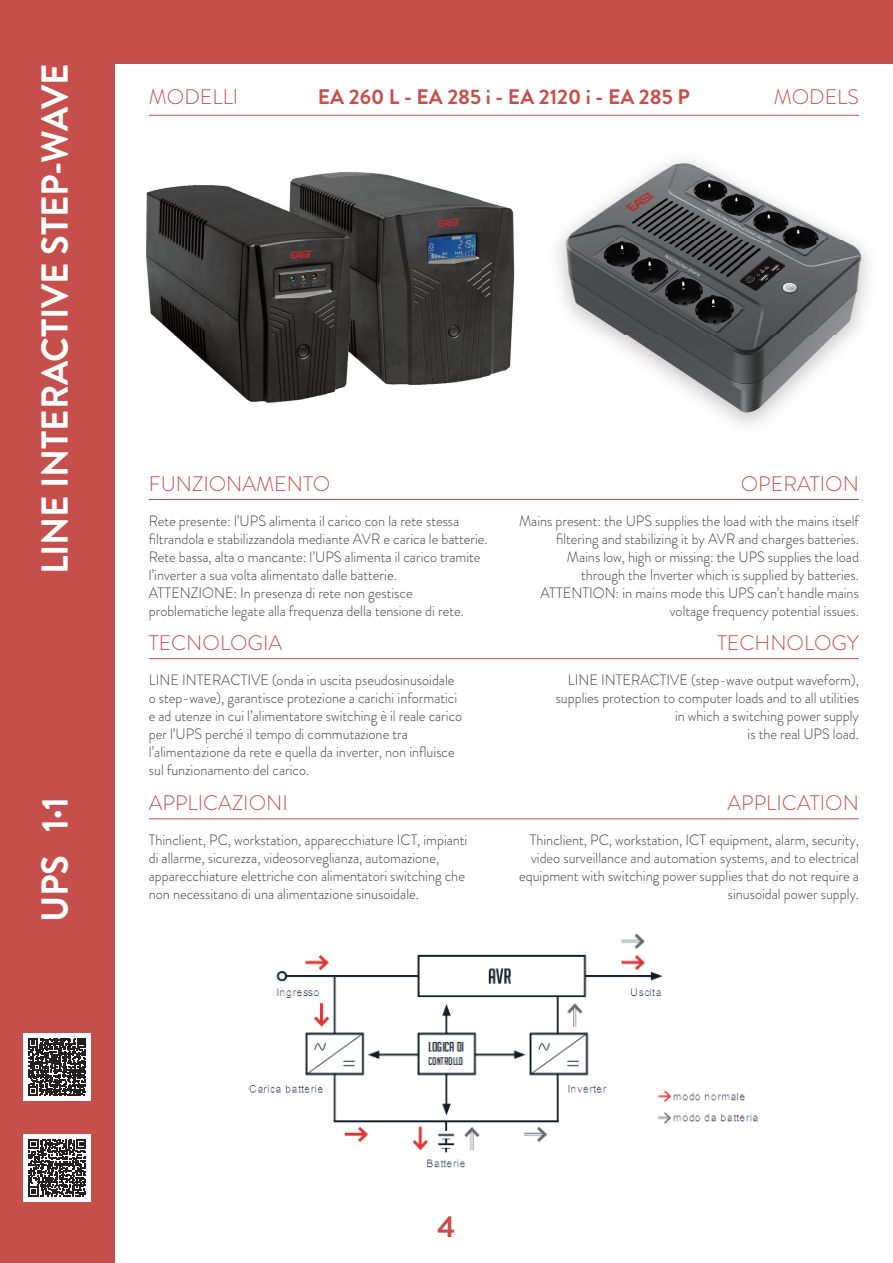
<style>
.page{position:relative;width:893px;height:1263px;background:#fff}
.page>*{position:absolute;margin:0;border:0;box-sizing:border-box;transform-origin:0 0}
.t1{font:700 37.5px "Brandon Grotesque";letter-spacing:-.005em;color:#fff}
.t2{font:700 30px "Brandon Grotesque";color:#c74f4b}
.t3{font:300 21px "Brandon Grotesque";color:#c74f4b}
.t4{font:700 21px "Brandon Grotesque";color:#c74f4b}
.t5{font:300 15px/18px "Brandon Grotesque";color:#3e3e3f;scale:.95 1}
</style>
<div class="page">
<hr style="left:149px;top:115px;width:710px;height:1px;background:#c74f4b">
<hr style="left:149px;top:499px;width:710px;height:1px;background:#c74f4b">
<hr style="left:149px;top:818px;width:710px;height:1px;background:#c74f4b">
<hr style="left:149px;top:658px;width:710px;height:1px;background:#c74f4b">
<div style="left:0;top:0;width:115px;height:1263px;background:#c74f4b"></div>
<img style="left:249px;top:933px;width:510px;height:235px">
<img style="left:146px;top:172px;width:369px;height:231px">
<img style="left:558px;top:160px;width:311px;height:265px">
<div style="left:0;top:0;width:893px;height:64px;background:#c74f4b"></div>
<div style="left:24px;top:1134px;width:67px;height:67px;background:#fff"></div>
<div style="left:24px;top:1033px;width:67px;height:67px;background:#fff"></div>
<svg style="left:29px;top:1038px;width:57px;height:58px"></svg>
<svg style="left:29px;top:1139px;width:57px;height:57px"></svg>
<h1 class="t1" style="left:29px;top:574px;width:512px;rotate:-90deg">LINE INTERACTIVE STEP-WAVE</h1>
<h1 class="t1" style="left:29px;top:922px;width:126px;rotate:-90deg">UPS 1·1</h1>
<h3 class="t3" style="left:149px;top:82px;width:91px">MODELLI</h3>
<h3 class="t4" style="left:318px;top:82px;width:373px">EA 260 L - EA 285 i - EA 2120 i - EA 285 P</h3>
<h3 class="t3" style="left:774px;top:82px;width:87px">MODELS</h3>
<h3 class="t3" style="left:149px;top:469px;width:183px">FUNZIONAMENTO</h3>
<h3 class="t3" style="left:741px;top:469px;width:120px">OPERATION</h3>
<p class="t5" style="left:149px;top:512px;width:358px">Rete presente: l’UPS alimenta il carico con la rete stessa filtrandola e stabilizzandola mediante AVR e carica le batterie.<br>Rete bassa, alta o mancante: l’UPS alimenta il carico tramite l’inverter a sua volta alimentato dalle batterie.<br>ATTENZIONE: In presenza di rete non gestisce problematiche legate alla frequenza della tensione di rete.</p>
<p class="t5" style="left:519px;top:512px;width:359px;text-align:right">Mains present: the UPS supplies the load with the mains itself filtering and stabilizing it by AVR and charges batteries.<br>Mains low, high or missing: the UPS supplies the load<br>through the Inverter which is supplied by batteries.<br>ATTENTION: in mains mode this UPS can’t handle mains voltage frequency potential issues.</p>
<h3 class="t3" style="left:149px;top:628px;width:135px">TECNOLOGIA</h3>
<h3 class="t3" style="left:717px;top:628px;width:143px">TECHNOLOGY</h3>
<p class="t5" style="left:149px;top:670px;width:331px">LINE INTERACTIVE (onda in uscita pseudosinusoidale o step-wave), garantisce protezione a carichi informatici e ad utenze in cui l’alimentatore switching è il reale carico per l’UPS perché il tempo di commutazione tra l’alimentazione da rete e quella da inverter, non influisce sul funzionamento del carico.</p>
<p class="t5" style="left:556px;top:670px;width:321px;text-align:right">LINE INTERACTIVE (step-wave output waveform), supplies protection to computer loads and to all utilities in which a switching power supply<br>is the real UPS load.</p>
<h3 class="t3" style="left:149px;top:789px;width:140px">APPLICAZIONI</h3>
<h3 class="t3" style="left:727px;top:789px;width:133px">APPLICATION</h3>
<p class="t5" style="left:149px;top:831px;width:337px">Thinclient, PC, workstation, apparecchiature ICT, impianti di allarme, sicurezza, videosorveglianza, automazione, apparecchiature elettriche con alimentatori switching che non necessitano di una alimentazione sinusoidale.</p>
<p class="t5" style="left:519px;top:831px;width:359px;text-align:right">Thinclient, PC, workstation, ICT equipment, alarm, security, video surveillance and automation systems, and to electrical equipment with switching power supplies that do not require a sinusoidal power supply.</p>
<h2 class="t2" style="left:438px;top:1206px;width:19px">4</h2>
</div>
